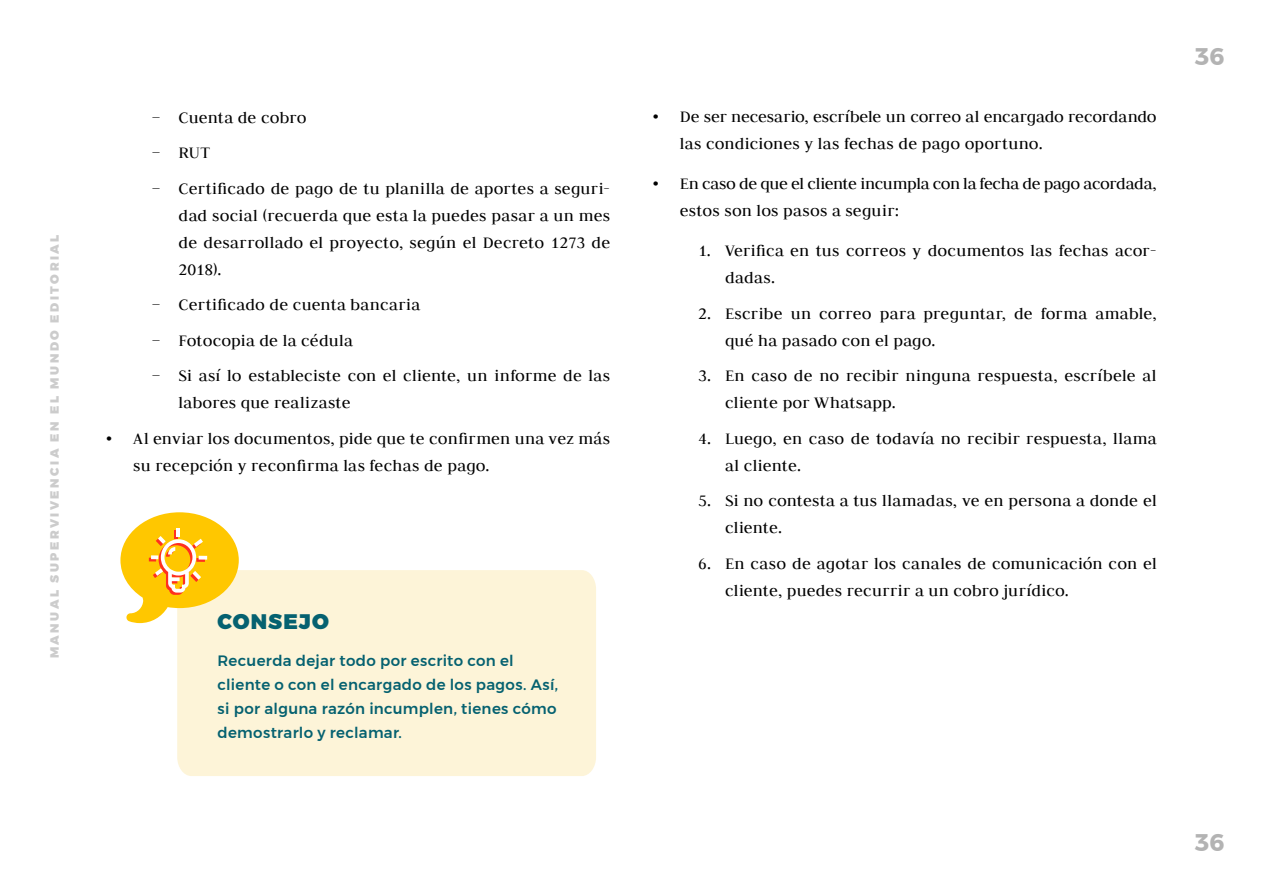
<style>
.page{position:relative;width:1263px;height:893px;background:#fff}
.page>*{position:absolute;margin:0;border:0;box-sizing:border-box;transform-origin:0 0}
.t1{font:700 24px "Montserrat";color:#b3b3b3}
.t2{font:900 21px "Montserrat";letter-spacing:.05em;color:#056170}
.t3{font:18px/27px "Judson";letter-spacing:.01em;color:#000}
.t4{font:18px/27px "Judson";letter-spacing:-.015em;color:#000}
.t5{font:500 15px/24px "Montserrat";letter-spacing:.02em;color:#056170}
.t6{font:900 12px "Montserrat";letter-spacing:.215em;color:#ccc}
</style>
<div class="page">
<div style="left:177px;top:570px;width:419px;height:206px;background:#fdf4d8"></div>
<svg style="left:120px;top:512px;width:119px;height:111px"></svg>
<p class="t6" style="left:45px;top:658px;width:425px;rotate:-90deg">MANUAL SUPERVIVENCIA EN EL MUNDO EDITORIAL</p>
<p class="t3" style="left:152px;top:103px;width:156px">– Cuenta de cobro</p>
<p class="t3" style="left:152px;top:139px;width:60px">– RUT</p>
<p class="t3" style="left:179px;top:174px;width:433px;text-align:justify;text-indent:-27px">– Certificado de pago de tu planilla de aportes a seguri&shy;dad social (recuerda que esta la puedes pasar a un mes de desarrollado el proyecto, según el Decreto 1273 de 2018).</p>
<p class="t3" style="left:152px;top:291px;width:270px">– Certificado de cuenta bancaria</p>
<p class="t3" style="left:152px;top:326px;width:203px">– Fotocopia de la cédula</p>
<p class="t3" style="left:179px;top:362px;width:433px;text-indent:-27px">– Si así lo estableciste con el cliente, un informe de las labores que realizaste</p>
<p class="t3" style="left:133px;top:424px;width:478px;text-indent:-27px">• Al enviar los documentos, pide que te confirmen una vez más su recepción y reconfirma las fechas de pago.</p>
<p class="t2" style="left:218px;top:605px;width:113px">CONSEJO</p>
<p class="t5" style="left:218px;top:649px;width:342px">Recuerda dejar todo por escrito con el cliente o con el encargado de los pagos. Así, si por alguna razón incumplen, tienes cómo demostrarlo y reclamar.</p>
<p class="t3" style="left:680px;top:103px;width:478px;text-indent:-27px">• De ser necesario, escríbele un correo al encargado recordando las condiciones y las fechas de pago oportuno.</p>
<p class="t4" style="left:680px;top:170px;width:478px;text-indent:-27px">• En caso de que el cliente incumpla con la fecha de pago acordada, estos son los pasos a seguir:</p>
<p class="t3" style="left:725px;top:237px;width:433px;text-indent:-27px">1. Verifica en tus correos y documentos las fechas acor&shy;dadas.</p>
<p class="t3" style="left:725px;top:299px;width:433px;text-indent:-27px">2. Escribe un correo para preguntar, de forma amable, qué ha pasado con el pago.</p>
<p class="t3" style="left:725px;top:362px;width:433px;text-indent:-27px">3. En caso de no recibir ninguna respuesta, escríbele al cliente por Whatsapp.</p>
<p class="t3" style="left:725px;top:424px;width:433px;text-indent:-27px">4. Luego, en caso de todavía no recibir respuesta, llama al cliente.</p>
<p class="t3" style="left:725px;top:487px;width:433px;text-indent:-27px">5. Si no contesta a tus llamadas, ve en persona a donde el cliente.</p>
<p class="t3" style="left:725px;top:549px;width:433px;text-indent:-27px">6. En caso de agotar los canales de comunicación con el cliente, puedes recurrir a un cobro jurídico.</p>
<h1 class="t1" style="left:1195px;top:37px;width:32px">36</h1>
<h1 class="t1" style="left:1195px;top:824px;width:32px">36</h1>
</div>
